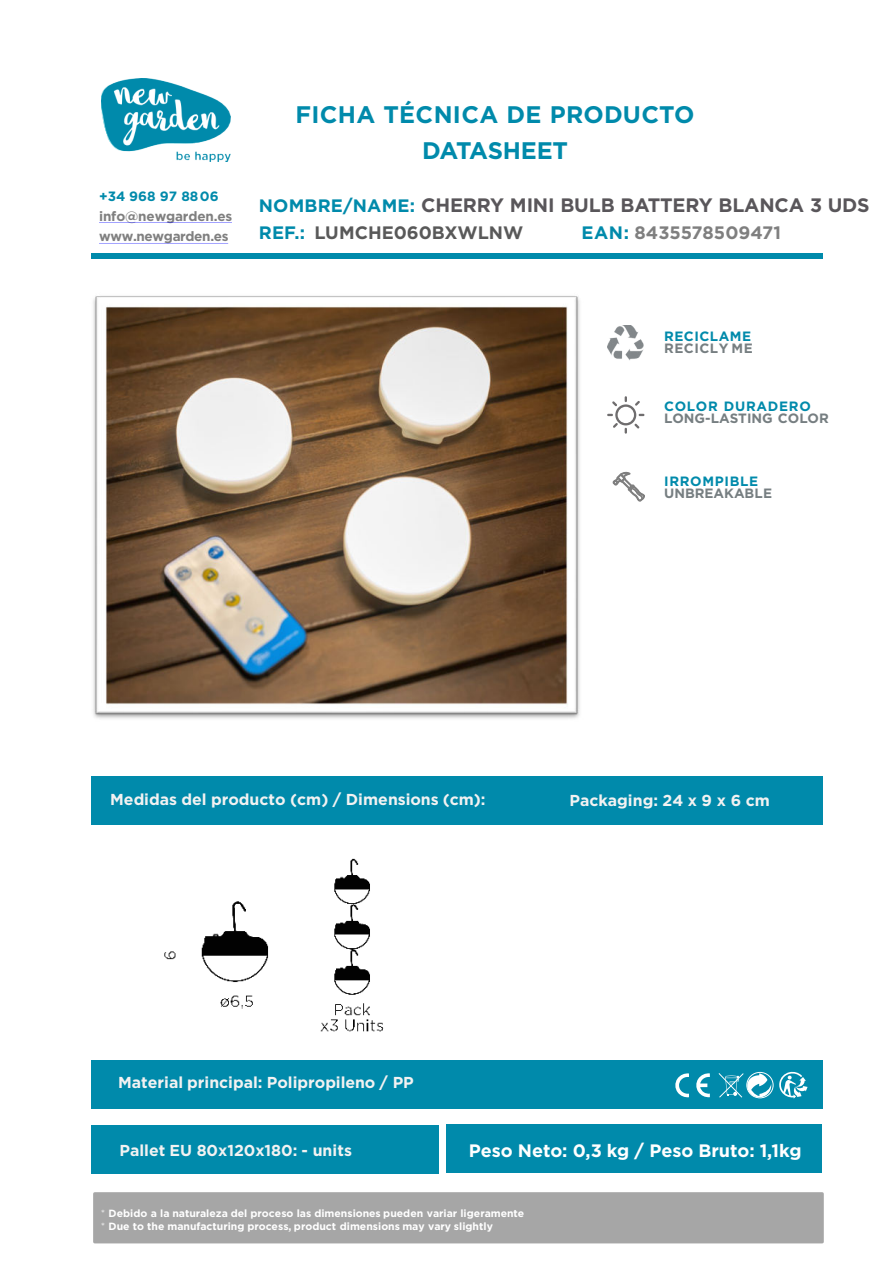
<style>
.page{position:relative;width:893px;height:1264px;background:#fff}
.page>*{position:absolute;margin:0;border:0;box-sizing:border-box;transform-origin:0 0}
.t1{font:700 24px/35.4px "Gotham";letter-spacing:.01em;color:#008aab;text-align:center}
.t2{font:700 19.5px "Gotham";letter-spacing:-.01em;color:#59565a}
.t3{font:700 18px "Gotham";color:#fff}
.t4{font:700 18px "Gotham";color:#595959}
.t5{font:700 18px "Gotham";color:#7f7f7f}
.t6{font:700 15.9px "Gotham";color:#f2f2f2}
.t7{font:700 13.5px/20.7px "Gotham";letter-spacing:-.02em;color:#7f7f7f}
.t8{font:700 13.5px "Gotham";letter-spacing:.05em;color:#008aab}
.t9{font:700 13.5px "Gotham";color:#767e81}
.t10{font:700 13.5px "Gotham";letter-spacing:.005em;color:#008aab}
.t11{font:700 13.5px "Gotham";letter-spacing:.035em;color:#767e81}
.t12{font:700 10.5px/12.6px "Gotham";color:#fff}
.s1{font-size:18px;color:#008aab}
.s2{color:#008aab}
.s3{font-weight:300}
</style>
<div class="page">
<div style="left:92px;top:776px;width:731px;height:48px;background:#008aab"></div>
<div style="left:446px;top:1124px;width:376px;height:49px;background:#008aab"></div>
<div style="left:93px;top:1192px;width:730px;height:51px;background:#a6a6a6;border:3px solid #a6a6a6"></div>
<div style="left:91px;top:1125px;width:347px;height:49px;background:#008aab"></div>
<svg style="left:99px;top:222px;width:133px;height:1px"></svg>
<svg style="left:99px;top:243px;width:129px;height:1px"></svg>
<img style="left:101px;top:79px;width:129px;height:83px">
<div style="left:92px;top:1061px;width:731px;height:48px;background:#008aab"></div>
<svg style="left:696px;top:1073px;width:13px;height:24px"></svg>
<svg style="left:675px;top:1073px;width:14px;height:25px"></svg>
<svg style="left:718px;top:1071px;width:89px;height:27px"></svg>
<div style="left:92px;top:254px;width:731px;height:5px;background:#008aab"></div>
<img style="left:607px;top:326px;width:36px;height:35px">
<svg style="left:607px;top:396px;width:37px;height:38px"></svg>
<svg style="left:612px;top:472px;width:32px;height:29px"></svg>
<img style="left:93px;top:296px;width:487px;height:423px">
<img style="left:164px;top:858px;width:220px;height:174px">
<p class="t10" style="left:99px;top:189px;width:121px">+34 968 97 8806</p>
<p class="t7" style="left:99px;top:205px;width:135px">info@newgarden.es www.newgarden.es</p>
<h1 class="t1" style="left:295px;top:96px;width:400px">FICHA TÉCNICA DE PRODUCTO<br>DATASHEET</h1>
<h2 class="t2" style="left:259px;top:194px;width:612px"><span class="s1">NOMBRE/NAME:</span> CHERRY MINI BULB BATTERY BLANCA 3 UDS</h2>
<h3 class="t4" style="left:259px;top:222px;width:266px"><span class="s2">REF.:</span> LUMCHE060BXWLNW</h3>
<h3 class="t5" style="left:581px;top:222px;width:201px"><span class="s2">EAN:</span> 8435578509471</h3>
<p class="t8" style="left:664px;top:328px;width:88px">RECICLAME</p>
<p class="t11" style="left:664px;top:340px;width:90px">RECICLY ME</p>
<p class="t8" style="left:664px;top:398px;width:148px">COLOR DURADERO</p>
<p class="t9" style="left:664px;top:410px;width:166px">LONG-LASTING COLOR</p>
<p class="t8" style="left:664px;top:473px;width:96px">IRROMPIBLE</p>
<p class="t9" style="left:664px;top:485px;width:109px">UNBREAKABLE</p>
<h3 class="t6" style="left:110px;top:790px;width:377px">Medidas del producto (cm) / Dimensions (cm):</h3>
<h3 class="t6" style="left:569px;top:791px;width:202px">Packaging: 24 x 9 x 6 cm</h3>
<h3 class="t6" style="left:118px;top:1073px;width:297px">Material principal: Polipropileno / PP</h3>
<h3 class="t6" style="left:119px;top:1141px;width:234px">Pallet EU 80x120x180: - units</h3>
<h3 class="t3" style="left:469px;top:1140px;width:334px">Peso Neto: 0,3 kg / Peso Bruto: 1,1kg</h3>
<p class="t12" style="left:101px;top:1206px;width:425px"><span class="s3">*</span> Debido a la naturaleza del proceso las dimensiones pueden variar ligeramente <span class="s3">*</span> Due to the manufacturing process, product dimensions may vary slightly</p>
</div>
